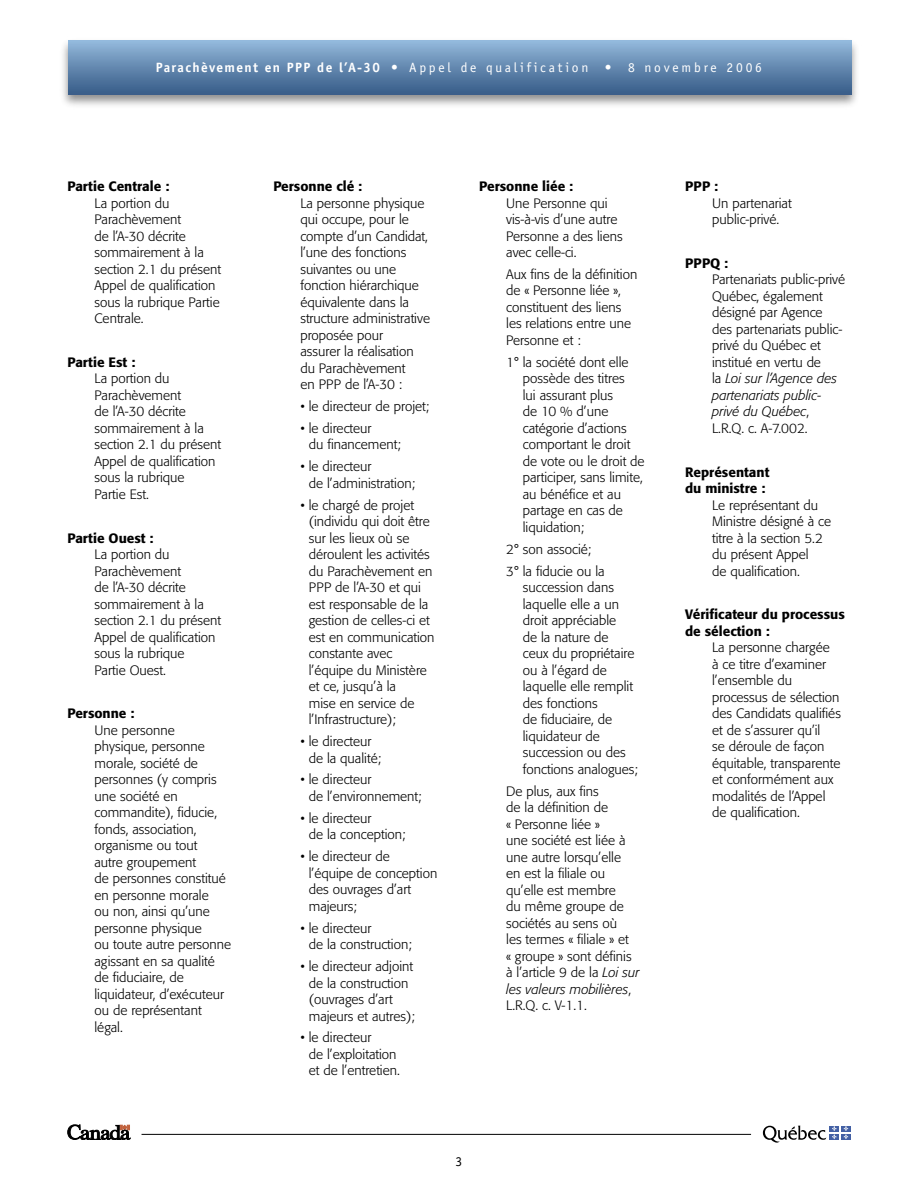
<style>
.page{position:relative;width:918px;height:1188px;background:#fff}
.page>*{position:absolute;margin:0;border:0;box-sizing:border-box;transform-origin:0 0}
.Texte_9pt{font:300 13.5px/16.5px "Formata";color:#000}
.t1{font:13.5px "Officina Sans";letter-spacing:.21em;color:#fff}
.Texte_9pt-2{font:500 13.5px/16.5px "Formata";color:#000}
.t2{font:13.5px "Officina Sans";color:#000}
.s1{font-weight:700}
.s2{font-weight:500}
.s3{font-style:italic}
</style>
<div class="page">
<div style="left:59px;top:36px;width:803px;height:74px;background:#000;opacity:.45"></div>
<div style="left:68px;top:41px;width:783px;height:54px;background:linear-gradient(to bottom,#92b7da,#375c88)"></div>
<hr style="left:142px;top:1134px;width:609px;height:1px;background:#000">
<svg style="left:68px;top:1125px;width:62px;height:15px"></svg>
<svg style="left:763px;top:1125px;width:63px;height:18px"></svg>
<div style="left:830px;top:1126px;width:9px;height:5px;background:#4360a4"></div>
<svg style="left:841px;top:1126px;width:10px;height:5px"></svg>
<div style="left:830px;top:1134px;width:9px;height:6px;background:#4360a4"></div>
<svg style="left:832px;top:1126px;width:5px;height:13px"></svg>
<svg style="left:841px;top:1134px;width:10px;height:6px"></svg>
<svg style="left:844px;top:1126px;width:4px;height:13px"></svg>
<p class="t1" style="left:156px;top:60px;width:608px"><span class="s1">Parachèvement en PPP de l’A-30</span> • Appel de qualification • 8 novembre 2006</p>
<p class="Texte_9pt" style="left:94px;top:178px;width:128px;text-indent:-27px"><span class="s2">Partie Centrale :<br></span>La portion du<br>Parachèvement<br>de l’A-30 décrite sommairement à la section 2.1 du présent<br>Appel de qualification sous la rubrique Partie<br>Centrale.</p>
<p class="Texte_9pt" style="left:94px;top:354px;width:128px;text-indent:-27px"><span class="s2">Partie Est :<br></span>La portion du<br>Parachèvement<br>de l’A-30 décrite sommairement à la section 2.1 du présent<br>Appel de qualification sous la rubrique<br>Partie Est.</p>
<p class="Texte_9pt" style="left:94px;top:530px;width:128px;text-indent:-27px"><span class="s2">Partie Ouest :<br></span>La portion du<br>Parachèvement<br>de l’A-30 décrite sommairement à la section 2.1 du présent<br>Appel de qualification sous la rubrique<br>Partie Ouest.</p>
<p class="Texte_9pt" style="left:94px;top:706px;width:138px;text-indent:-27px"><span class="s2">Personne :<br></span>Une personne physique, personne morale, société de personnes (y compris une société en commandite), fiducie, fonds, association, organisme ou tout<br>autre groupement<br>de personnes constitué en personne morale<br>ou non, ainsi qu’une personne physique<br>ou toute autre personne agissant en sa qualité de fiduciaire, de liquidateur, d’exécuteur ou de représentant légal.</p>
<p class="Texte_9pt" style="left:300px;top:178px;width:131px;text-indent:-27px"><span class="s2">Personne clé :<br></span>La personne physique qui occupe, pour le compte d’un Candidat, l’une des fonctions suivantes ou une fonction hiérarchique équivalente dans la structure administrative proposée pour<br>assurer la réalisation du Parachèvement<br>en PPP de l’A-30 :</p>
<p class="Texte_9pt" style="left:300px;top:398px;width:130px">• le directeur de projet;</p>
<p class="Texte_9pt" style="left:309px;top:420px;width:94px;text-indent:-8px">• le directeur<br>du financement;</p>
<p class="Texte_9pt" style="left:309px;top:458px;width:108px;text-indent:-8px">• le directeur<br>de l’administration;</p>
<p class="Texte_9pt" style="left:309px;top:497px;width:127px;text-indent:-8px">• le chargé de projet (individu qui doit être sur les lieux où se déroulent les activités du Parachèvement en<br>PPP de l’A-30 et qui est responsable de la gestion de celles-ci et est en communication constante avec l’équipe du Ministère et ce, jusqu’à la<br>mise en service de l’Infrastructure);</p>
<p class="Texte_9pt" style="left:309px;top:733px;width:74px;text-indent:-8px">• le directeur de la qualité;</p>
<p class="Texte_9pt" style="left:309px;top:772px;width:114px;text-indent:-8px">• le directeur<br>de l’environnement;</p>
<p class="Texte_9pt" style="left:309px;top:810px;width:98px;text-indent:-8px">• le directeur<br>de la conception;</p>
<p class="Texte_9pt" style="left:309px;top:848px;width:130px;text-indent:-8px">• le directeur de l’équipe de conception des ouvrages d’art majeurs;</p>
<p class="Texte_9pt" style="left:309px;top:920px;width:104px;text-indent:-8px">• le directeur<br>de la construction;</p>
<p class="Texte_9pt" style="left:309px;top:958px;width:108px;text-indent:-8px">• le directeur adjoint de la construction (ouvrages d’art majeurs et autres);</p>
<p class="Texte_9pt" style="left:309px;top:1030px;width:93px;text-indent:-8px">• le directeur<br>de l’exploitation et de l’entretien.</p>
<p class="Texte_9pt" style="left:506px;top:178px;width:118px;text-indent:-27px"><span class="s2">Personne liée :<br></span>Une Personne qui vis-à-vis d’une autre<br>Personne a des liens avec celle-ci.</p>
<p class="Texte_9pt" style="left:506px;top:266px;width:133px">Aux fins de la définition de « Personne liée », constituent des liens les relations entre une<br>Personne et :</p>
<p class="Texte_9pt" style="left:523px;top:354px;width:123px;text-indent:-17px">1° la société dont elle possède des titres<br>lui assurant plus<br>de 10 % d’une catégorie d’actions comportant le droit de vote ou le droit de participer, sans limite, au bénéfice et au partage en cas de liquidation;</p>
<p class="Texte_9pt" style="left:506px;top:541px;width:86px">2° son associé;</p>
<p class="Texte_9pt" style="left:523px;top:563px;width:117px;text-indent:-17px">3° la fiducie ou la succession dans laquelle elle a un droit appréciable<br>de la nature de<br>ceux du propriétaire ou à l’égard de laquelle elle remplit des fonctions<br>de fiduciaire, de liquidateur de succession ou des fonctions analogues;</p>
<p class="Texte_9pt" style="left:506px;top:783px;width:135px">De plus, aux fins<br>de la définition de<br>« Personne liée »<br>une société est liée à une autre lorsqu’elle<br>en est la filiale ou qu’elle est membre<br>du même groupe de sociétés au sens où<br>les termes « filiale » et<br>« groupe » sont définis à l’article 9 de la <span class="s3">Loi sur les valeurs mobilières</span>,<br>L.R.Q. c. V-1.1.</p>
<p class="t2" style="left:456px;top:1153px;width:8px">3</p>
<p class="Texte_9pt" style="left:712px;top:178px;width:81px;text-indent:-27px"><span class="s2">PPP :<br></span>Un partenariat public-privé.</p>
<p class="Texte_9pt" style="left:712px;top:255px;width:135px;text-indent:-27px"><span class="s2">PPPQ :<br></span>Partenariats public-privé<br>Québec, également désigné par Agence des partenariats public&shy;privé du Québec et institué en vertu de<br>la <span class="s3">Loi sur l’Agence des partenariats public&shy;privé du Québec</span>,<br>L.R.Q. c. A-7.002.</p>
<p class="Texte_9pt-2" style="left:685px;top:464px;width:86px">Représentant du ministre :</p>
<p class="Texte_9pt" style="left:712px;top:497px;width:121px">Le représentant du<br>Ministre désigné à ce titre à la section 5.2 du présent Appel<br>de qualification.</p>
<p class="Texte_9pt-2" style="left:685px;top:606px;width:161px">Vérificateur du processus de sélection :</p>
<p class="Texte_9pt" style="left:712px;top:640px;width:130px">La personne chargée<br>à ce titre d’examiner l’ensemble du processus de sélection des Candidats qualifiés et de s’assurer qu’il<br>se déroule de façon équitable, transparente et conformément aux modalités de l’Appel de qualification.</p>
</div>
